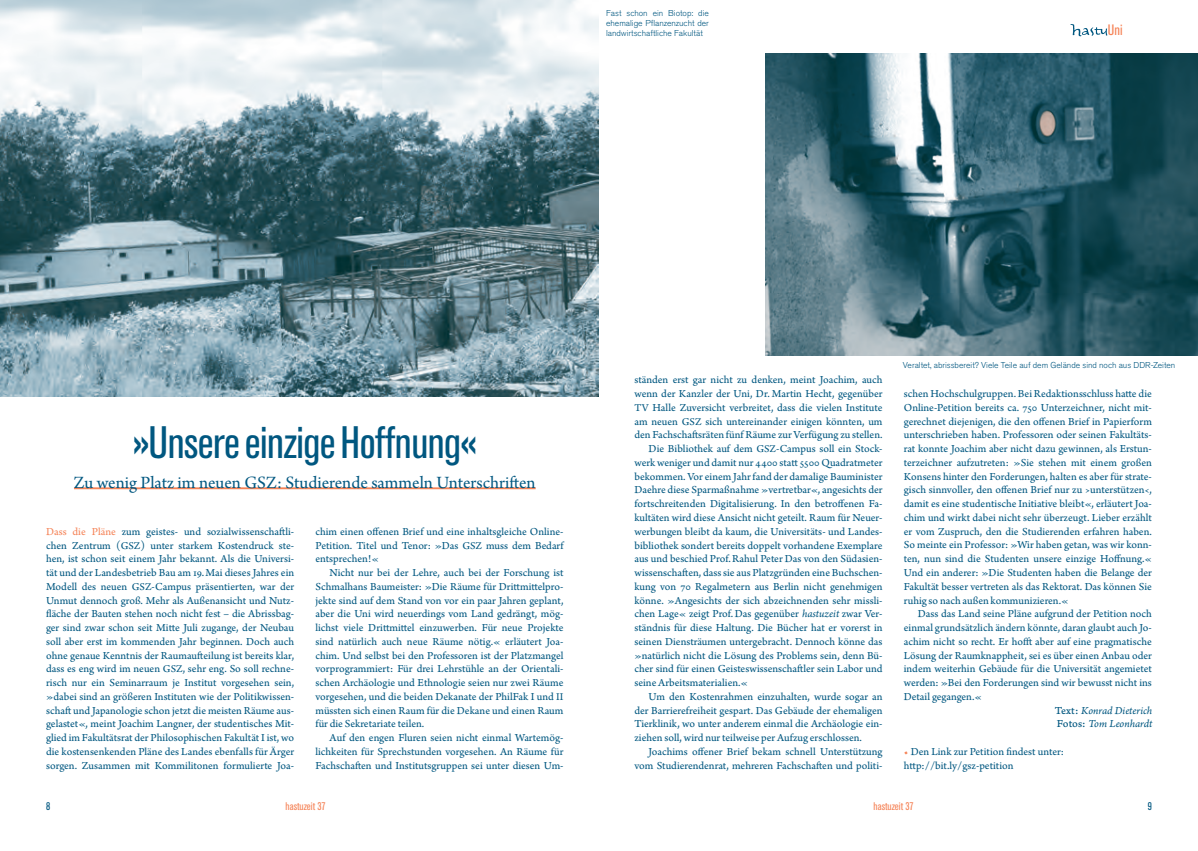
<style>
.page{position:relative;width:1198px;height:851px;background:#fff}
.page>*{position:absolute;margin:0;border:0;box-sizing:border-box;transform-origin:0 0}
.t1{font:condensed 45px "Akzidenz Grotesk BQ";letter-spacing:-.01em;color:#005780}
.t2{font:18.12px "Arno Pro Regular 12 pt";color:#005780}
.t3{font:condensed 15px "Akzidenz Grotesk BQ";color:#f58357}
.t4{font:11.25px/13.8px "Arno Pro Regular 10 pt";color:#005780;text-align:justify}
.t5{font:11.25px/13.8px "Arno Pro Italic 10 pt";letter-spacing:-.005em;color:#005780}
.t6{font:condensed 11px "Akzidenz Grotesk BQ";color:#f58357}
.t7{font:condensed 11px "Akzidenz Grotesk BQ";color:#005780}
.t8{font:300 8.5px/10.2px "Akzidenz Grotesk BQ";color:#005780;text-align:justify}
.s1{color:#f58357}
.s2{font-size:10.88px}
.s3{font-family:"Arno Pro Italic 10 pt"}
.s4{font-family:"Arno Pro Regular 08 pt"}
</style>
<div class="page">
<svg style="left:1070px;top:24px;width:37px;height:12px"></svg>
<img style="left:0;top:0;width:598px;height:396px">
<img style="left:765px;top:53px;width:433px;height:303px">
<hr style="left:74px;top:487px;width:461px;height:2px;background:#f58357">
<p class="t8" style="left:606px;top:8px;width:104px">Fast schon ein Biotop: die ehemalige Pflanzenzucht der landwirtschaftliche Fakultät</p>
<h3 class="t3" style="left:1108px;top:22px;width:16px">Uni</h3>
<h1 class="t1" style="left:133px;top:417px;width:345px">»Unsere einzige Hoffnung«</h1>
<h2 class="t2" style="left:74px;top:472px;width:463px">Zu wenig Platz im neuen GSZ: Studierende sammeln Unterschriften</h2>
<p class="t4" style="left:46px;top:525px;width:250px"><span class="s1">Dass die Pläne</span> zum geistes- und sozialwissenschaftli&shy;chen Zentrum (<span class="s2">GSZ</span>) unter starkem Kostendruck ste&shy;hen, ist schon seit einem Jahr bekannt. Als die Universi&shy;tät und der Landesbetrieb Bau am 19.Mai dieses Jahres ein Modell des neuen <span class="s2">GSZ</span>-Campus präsentierten, war der Unmut dennoch groß. Mehr als Außenansicht und Nutz&shy;fläche der Bauten stehen noch nicht fest – die Abrissbag&shy;ger sind zwar schon seit Mitte Juli zugange, der Neubau soll aber erst im kommenden Jahr beginnen. Doch auch ohne genaue Kenntnis der Raumaufteilung ist bereits klar, dass es eng wird im neuen <span class="s2">GSZ</span>, sehr eng. So soll rechne&shy;risch nur ein Seminarraum je Institut vorgesehen sein, »dabei sind an größeren Instituten wie der Politikwissen&shy;schaft und Japanologie schon jetzt die meisten Räume aus&shy;gelastet«, meint Joachim Langner, der studentisches Mit&shy;glied im Fakultätsrat der Philosophischen Fakultät I ist, wo die kostensenkenden Pläne des Landes ebenfalls für Ärger sorgen. Zusammen mit Kommilitonen formulierte Joa-</p>
<p class="t4" style="left:315px;top:525px;width:250px">chim einen offenen Brief und eine inhaltsgleiche Online-Petition. Titel und Tenor: »Das <span class="s2">GSZ</span> muss dem Bedarf entsprechen!«</p>
<p class="t4" style="left:315px;top:566px;width:250px;text-indent:14px">Nicht nur bei der Lehre, auch bei der Forschung ist Schmalhans Baumeister: »Die Räume für Drittmittelpro&shy;jekte sind auf dem Stand von vor ein paar Jahren geplant, aber die Uni wird neuerdings vom Land gedrängt, mög&shy;lichst viele Drittmittel einzuwerben. Für neue Projekte sind natürlich auch neue Räume nötig.« erläutert Joa&shy;chim. Und selbst bei den Professoren ist der Platzmangel vorprogrammiert: Für drei Lehrstühle an der Orientali&shy;schen Archäologie und Ethnologie seien nur zwei Räume vorgesehen, und die beiden Dekanate der PhilFak I und <span class="s2">II </span>müssten sich einen Raum für die Dekane und einen Raum für die Sekretariate teilen.</p>
<p class="t4" style="left:315px;top:731px;width:250px;text-indent:14px">Auf den engen Fluren seien nicht einmal Wartemög&shy;lichkeiten für Sprechstunden vorgesehen. An Räume für Fachschaften und Institutsgruppen sei unter diesen Um-</p>
<p class="t4" style="left:634px;top:373px;width:250px">ständen erst gar nicht zu denken, meint Joachim, auch</p>
<p class="t4" style="left:634px;top:387px;width:250px">wenn der Kanzler der Uni, Dr. Martin Hecht, gegenüber</p>
<p class="t4" style="left:634px;top:401px;width:250px"><span class="s2">TV</span> Halle Zuversicht verbreitet, dass die vielen Institute</p>
<p class="t4" style="left:634px;top:415px;width:250px">am neuen <span class="s2">GSZ</span> sich untereinander einigen könnten, um</p>
<p class="t4" style="left:634px;top:428px;width:250px">den Fachschaftsräten fünf Räume zur Verfügung zu stellen.</p>
<p class="t4" style="left:648px;top:442px;width:235px">Die Bibliothek auf dem <span class="s2">GSZ</span>-Campus soll ein Stock-</p>
<p class="t4" style="left:634px;top:456px;width:250px">werk weniger und damit nur 4400 statt 5500 Quadratmeter</p>
<p class="t4" style="left:634px;top:470px;width:250px">bekommen. Vor einem Jahr fand der damalige Bauminister</p>
<p class="t4" style="left:634px;top:483px;width:250px">Daehre diese Sparmaßnahme »vertretbar«, angesichts der</p>
<p class="t4" style="left:634px;top:497px;width:250px">fortschreitenden Digitalisierung. In den betroffenen Fa-</p>
<p class="t4" style="left:634px;top:511px;width:250px">kultäten wird diese Ansicht nicht geteilt. Raum für Neuer-</p>
<p class="t4" style="left:634px;top:525px;width:250px">werbungen bleibt da kaum, die Universitäts- und Landes-</p>
<p class="t4" style="left:634px;top:538px;width:250px">bibliothek sondert bereits doppelt vorhandene Exemplare</p>
<p class="t4" style="left:634px;top:552px;width:250px">aus und beschied Prof.Rahul Peter Das von den Südasien-</p>
<p class="t4" style="left:634px;top:566px;width:250px">wissenschaften, dass sie aus Platzgründen eine Buchschen-</p>
<p class="t4" style="left:634px;top:580px;width:249px">kung von 70 Regalmetern aus Berlin nicht genehmigen</p>
<p class="t4" style="left:634px;top:593px;width:250px">könne. »Angesichts der sich abzeichnenden sehr missli-</p>
<p class="t4" style="left:634px;top:607px;width:250px">chen Lage« zeigt Prof.Das gegenüber <span class="s3">hastuzeit</span> zwar Ver-</p>
<p class="t4" style="left:634px;top:621px;width:250px">ständnis für diese Haltung. Die Bücher hat er vorerst in</p>
<p class="t4" style="left:634px;top:635px;width:250px">seinen Diensträumen untergebracht. Dennoch könne das</p>
<p class="t4" style="left:634px;top:648px;width:249px">»natürlich nicht die Lösung des Problems sein, denn Bü-</p>
<p class="t4" style="left:634px;top:662px;width:250px">cher sind für einen Geisteswissenschaftler sein Labor und</p>
<p class="t4" style="left:634px;top:676px;width:115px">seine Arbeitsmaterialien.«</p>
<p class="t4" style="left:648px;top:690px;width:235px">Um den Kostenrahmen einzuhalten, wurde sogar an</p>
<p class="t4" style="left:634px;top:703px;width:250px">der Barrierefreiheit gespart. Das Gebäude der ehemaligen</p>
<p class="t4" style="left:634px;top:717px;width:250px">Tierklinik, wo unter anderem einmal die Archäologie ein-</p>
<p class="t4" style="left:634px;top:731px;width:229px">ziehen soll, wird nur teilweise per Aufzug erschlossen.</p>
<p class="t4" style="left:648px;top:745px;width:235px">Joachims offener Brief bekam schnell Unterstützung</p>
<p class="t4" style="left:634px;top:758px;width:250px">vom Studierendenrat, mehreren Fachschaften und politi-</p>
<p class="t8" style="left:903px;top:360px;width:274px">Veraltet, abrissbereit? Viele Teile auf dem Gelände sind noch aus DDR-Zeiten</p>
<p class="t4" style="left:904px;top:387px;width:250px">schen Hochschulgruppen. Bei Redaktionsschluss hatte die Online-Petition bereits ca. 750 Unterzeichner, nicht mit&shy;gerechnet diejenigen, die den offenen Brief in Papierform unterschrieben haben. Professoren oder seinen Fakultäts&shy;rat konnte Joachim aber nicht dazu gewinnen, als Erstun&shy;terzeichner aufzutreten: »Sie stehen mit einem großen Konsens hinter den Forderungen, halten es aber für strate&shy;gisch sinnvoller, den offenen Brief nur zu ›unterstützen‹, damit es eine studentische Initiative bleibt«, erläutert Joa&shy;chim und wirkt dabei nicht sehr überzeugt. Lieber erzählt er vom Zuspruch, den die Studierenden erfahren haben.<br>So meinte ein Professor: »Wir haben getan, was wir konn&shy;ten, nun sind die Studenten unsere einzige Hoffnung.« Und ein anderer: »Die Studenten haben die Belange der Fakultät besser vertreten als das Rektorat. Das können Sie ruhig so nach außen kommunizieren.«</p>
<p class="t4" style="left:904px;top:607px;width:250px;text-indent:14px">Dass das Land seine Pläne aufgrund der Petition noch einmal grundsätzlich ändern könnte, daran glaubt auch Jo&shy;achim nicht so recht. Er hofft aber auf eine pragmatische Lösung der Raumknappheit, sei es über einen Anbau oder indem weiterhin Gebäude für die Universität angemietet werden: »Bei den Forderungen sind wir bewusst nicht ins Detail gegangen.«</p>
<p class="t5" style="left:1054px;top:703px;width:99px"><span class="s4">Text:</span> Konrad Dieterich<br><span class="s4">Fotos:</span> Tom Leonhardt</p>
<p class="t4" style="left:904px;top:745px;width:162px"><span class="s1">•</span> Den Link zur Petition findest unter: http://bit.ly/gsz-petition</p>
<p class="t7" style="left:46px;top:799px;width:6px">8</p>
<p class="t6" style="left:286px;top:799px;width:42px">hastuzeit 37</p>
<p class="t6" style="left:873px;top:799px;width:42px">hastuzeit 37</p>
<p class="t7" style="left:1147px;top:799px;width:6px">9</p>
</div>
